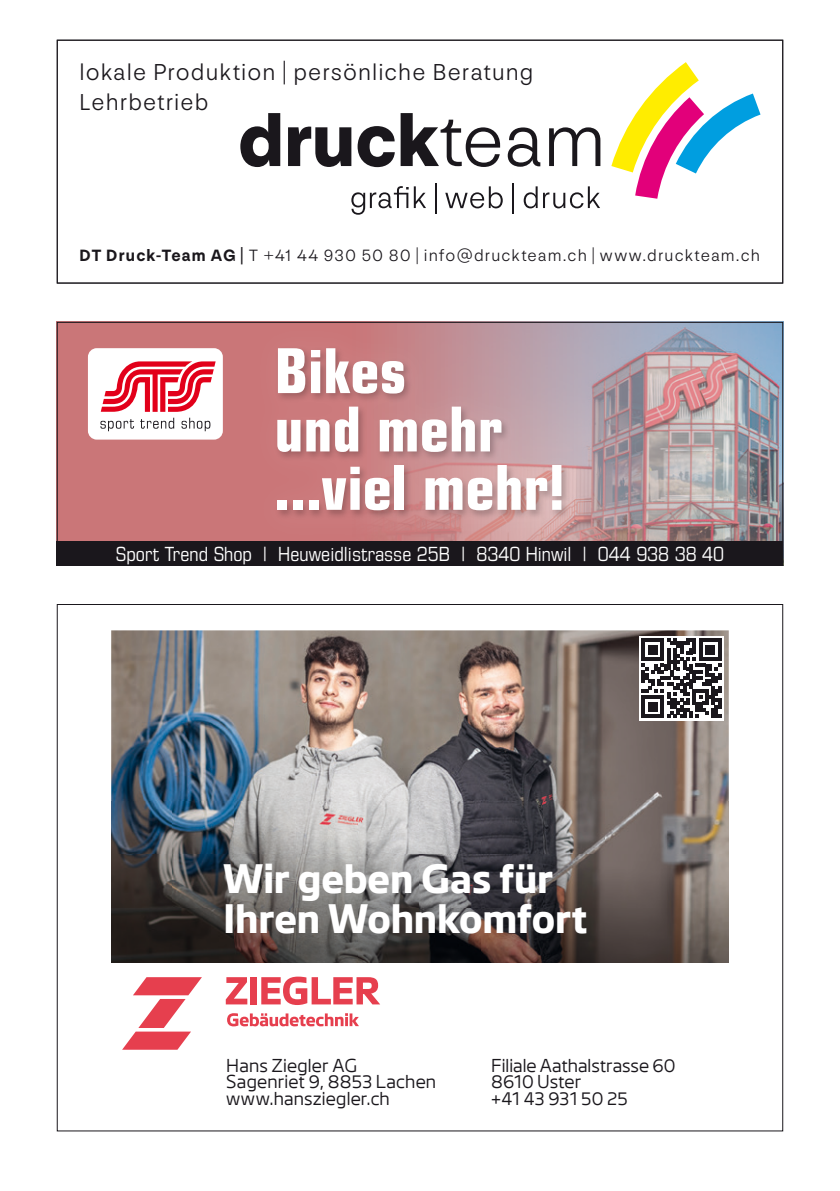
<style>
.page{position:relative;width:840px;height:1191px;background:#fff}
.page>*{position:absolute;margin:0;border:0;box-sizing:border-box;transform-origin:0 0}
.t1{font:67.2px/58.4px "Eurostile Con Hea";color:#fff}
.t2{font:700 36.8px/40.2px "Burkhalter";letter-spacing:-.005em;color:#fff}
.t3{font:300 24px/30px "NN Forever Grotesk";letter-spacing:.045em;color:#1a171c}
.t4{font:21.2px "Eurostile Con";color:#fff}
.t5{font:300 17px "NN Forever Grotesk";letter-spacing:.065em;color:#1a171c}
.t6{font:300 16.8px/16.8px "Burkhalter";letter-spacing:.005em;color:#1a171c}
.s1{font-weight:700}
</style>
<div class="page">
<svg style="left:611px;top:62px;width:149px;height:137px"></svg>
<svg style="left:351px;top:186px;width:75px;height:29px"></svg>
<hr style="left:434px;top:183px;width:2px;height:31px;background:#1a171c">
<svg style="left:445px;top:186px;width:57px;height:22px"></svg>
<hr style="left:512px;top:183px;width:1px;height:31px;background:#1a171c">
<svg style="left:523px;top:186px;width:76px;height:22px"></svg>
<svg style="left:240px;top:113px;width:40px;height:54px"></svg>
<svg style="left:288px;top:126px;width:63px;height:41px"></svg>
<svg style="left:357px;top:126px;width:37px;height:41px"></svg>
<svg style="left:400px;top:113px;width:100px;height:54px"></svg>
<svg style="left:507px;top:127px;width:33px;height:40px"></svg>
<svg style="left:549px;top:127px;width:51px;height:39px"></svg>
<div style="left:57px;top:40px;width:725px;height:243px;border:1px solid #1a171c"></div>
<img style="left:111px;top:630px;width:617px;height:171px">
<svg style="left:226px;top:977px;width:21px;height:27px"></svg>
<div style="left:250px;top:977px;width:7px;height:27px;background:#e63f4e"></div>
<svg style="left:261px;top:976px;width:119px;height:29px"></svg>
<svg style="left:227px;top:1013px;width:132px;height:13px"></svg>
<svg style="left:122px;top:977px;width:80px;height:72px"></svg>
<img style="left:111px;top:801px;width:617px;height:161px">
<svg style="left:638px;top:635px;width:85px;height:85px"></svg>
<svg style="left:641px;top:638px;width:79px;height:79px"></svg>
<img style="left:59px;top:324px;width:721px;height:217px">
<img style="left:237px;top:324px;width:370px;height:217px">
<img style="left:268px;top:331px;width:309px;height:208px">
<div style="left:88px;top:348px;width:135px;height:91px;background:#fff;border-radius:9px"></div>
<svg style="left:100px;top:419px;width:34px;height:12px"></svg>
<svg style="left:140px;top:418px;width:34px;height:11px"></svg>
<svg style="left:181px;top:418px;width:29px;height:13px"></svg>
<svg style="left:101px;top:361px;width:114px;height:51px"></svg>
<div style="left:57px;top:541px;width:725px;height:25px;background:#1a171c"></div>
<div style="left:57px;top:322px;width:725px;height:244px;border:1px solid #1a171c"></div>
<h3 class="t3" style="left:79px;top:57px;width:455px">lokale Produktion | persönliche Beratung<br>Lehrbetrieb</h3>
<p class="t5" style="left:79px;top:245px;width:681px"><span class="s1">DT Druck-Team AG |</span> T +41 44 930 50 80 | info@druckteam.ch | www.druckteam.ch</p>
<h1 class="t1" style="left:274px;top:337px;width:292px">Bikes<br>und mehr ...viel mehr!</h1>
<p class="t4" style="left:116px;top:539px;width:609px">Sport Trend Shop | Heuweidlistrasse 25B | 8340 Hinwil | 044 938 38 40</p>
<h2 class="t2" style="left:223px;top:858px;width:366px">Wir geben Gas für<br>Ihren Wohnkomfort</h2>
<p class="t6" style="left:226px;top:1056px;width:211px">Hans Ziegler AG<br>Sagenriet 9, 8853 Lachen www.hansziegler.ch</p>
<p class="t6" style="left:491px;top:1056px;width:186px">Filiale Aathalstrasse 60<br>8610 Uster<br>+41 43 931 50 25</p>
</div>
